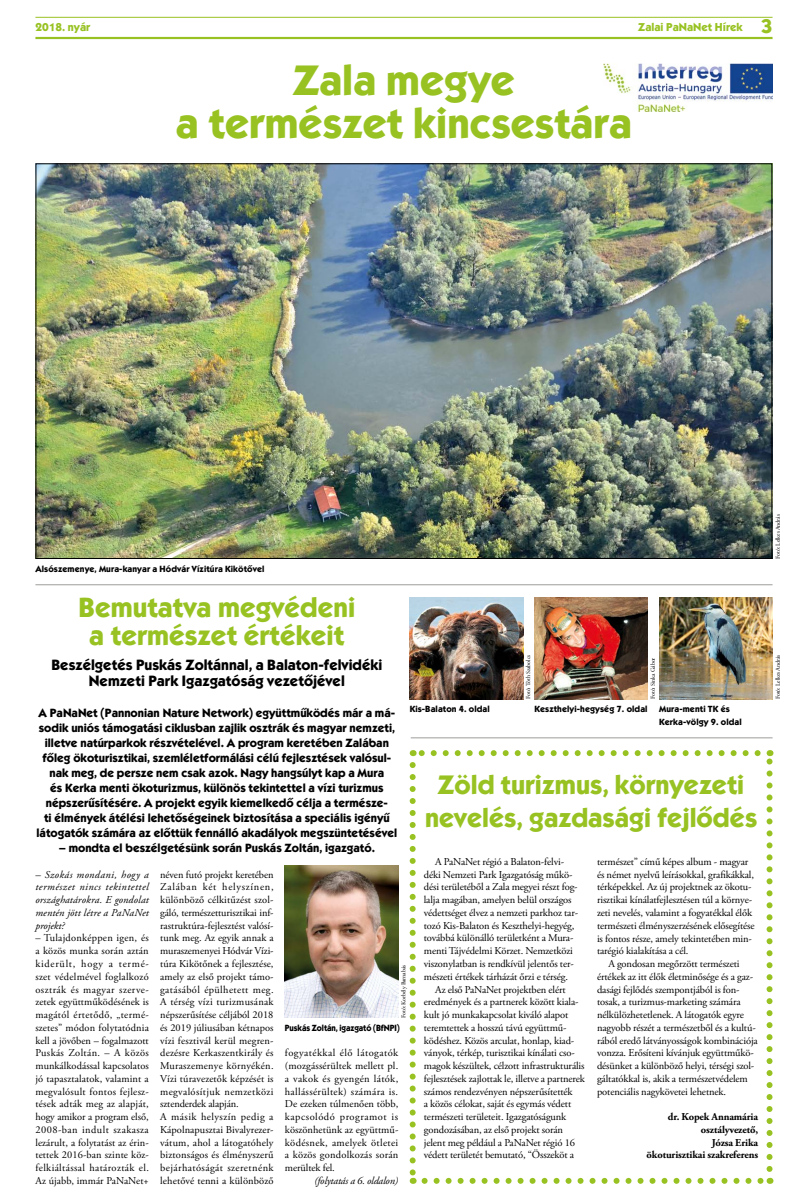
<style>
.page{position:relative;width:808px;height:1202px;background:#fff}
.page>*{position:absolute;margin:0;border:0;box-sizing:border-box;transform-origin:0 0}
.t1{font:43px/43px "Kabel Bold ITC";color:#98c222;text-align:center}
.t2{font:28px/28px "Kabel Bold ITC";color:#98c222;text-align:center}
.t3{font:27px/32.4px "Kabel Bold ITC";color:#98c222;text-align:center}
.t4{font:15px/16px "Kabel Bold ITC";color:#000;text-align:center}
.t5{font:12px/15px "Kabel Bold ITC";color:#000;text-align:center}
.t6{font:11.5px "Kabel Bold ITC";color:#98c222}
.t7{font:10.5px/12.8px "Adobe Garamond Pro";letter-spacing:-.01em;color:#000;text-align:justify}
.t8{font:10.5px/12.8px "Adobe Garamond Pro";letter-spacing:.01em;color:#000}
.t9{font:italic 10.5px/12.8px "Adobe Garamond Pro";letter-spacing:.01em;color:#000;text-align:justify}
.t10{font:700 10.5px/12.8px "Adobe Garamond Pro";letter-spacing:-.01em;color:#000;text-align:right}
.t11{font:italic 10.5px "Adobe Garamond Pro";letter-spacing:-.01em;color:#000}
.t12{font:9px/12.8px "Kabel Bold ITC";letter-spacing:.01em;color:#000}
.t13{font:9px "Kabel Bold ITC";letter-spacing:-.01em;color:#000;scale:.93 1}
.t14{font:6px "Adobe Garamond Pro";letter-spacing:-.01em;color:#000}
.s1{font-size:20px}
</style>
<div class="page">
<hr style="left:35px;top:37px;width:737px;height:2px;background:#98c222">
<hr style="left:35px;top:17px;width:737px;height:1px;background:#98c222">
<img style="left:38px;top:166px;width:732px;height:391px">
<img style="left:410px;top:597px;width:113px;height:102px">
<img style="left:534px;top:597px;width:114px;height:102px">
<img style="left:659px;top:597px;width:113px;height:102px">
<hr style="left:35px;top:584px;width:737px;height:1px;background:#9d9d9c">
<svg style="left:425px;top:1178px;width:338px;height:6px"></svg>
<svg style="left:410px;top:765px;width:6px;height:419px"></svg>
<svg style="left:766px;top:750px;width:6px;height:419px"></svg>
<svg style="left:413px;top:750px;width:345px;height:6px"></svg>
<hr style="left:411px;top:737px;width:361px;height:1px;background:#9d9d9c">
<img style="left:285px;top:865px;width:113px;height:153px">
<img style="left:604px;top:64px;width:169px;height:47px">
<p class="t6" style="left:35px;top:19px;width:56px">2018. nyár</p>
<p class="t6" style="left:638px;top:19px;width:136px">Zalai PaNaNet Hírek <span class="s1">3</span></p>
<h1 class="t1" style="left:176px;top:60px;width:457px">Zala megye<br>a természet kincsestára</h1>
<p class="t12" style="left:35px;top:562px;width:230px">Alsószemenye, Mura-kanyar a Hódvár Vízitúra Kikötővel</p>
<h2 class="t2" style="left:78px;top:594px;width:278px">Bemutatva megvédeni a természet értékeit</h2>
<p class="t14" style="left:774px;top:559px;width:46px;rotate:-90deg">Fotó: Lelkes András</p>
<h3 class="t4" style="left:51px;top:658px;width:332px">Beszélgetés Puskás Zoltánnal, a Balaton-felvidéki<br>Nemzeti Park Igazgatóság vezetőjével</h3>
<p class="t14" style="left:525px;top:699px;width:45px;rotate:-90deg">Fotó: Tóth Szabolcs</p>
<p class="t14" style="left:649px;top:699px;width:43px;rotate:-90deg">Fotó: Sinka Gábor</p>
<p class="t14" style="left:774px;top:699px;width:46px;rotate:-90deg">Fotó: Lelkes András</p>
<p class="t12" style="left:410px;top:703px;width:82px">Kis-Balaton 4. oldal</p>
<p class="t12" style="left:534px;top:703px;width:115px">Keszthelyi-hegység 7. oldal</p>
<p class="t12" style="left:659px;top:703px;width:84px">Mura-menti TK és<br>Kerka-völgy 9. oldal</p>
<p class="t5" style="left:37px;top:706px;width:362px">A PaNaNet (Pannonian Nature Network) együttműködés már a má&shy;sodik uniós támogatási ciklusban zajlik osztrák és magyar nemzeti, illetve natúrparkok részvételével. A program keretében Zalában főleg ökoturisztikai, szemléletformálási célú fejlesztések valósul&shy;nak meg, de persze nem csak azok. Nagy hangsúlyt kap a Mura<br>és Kerka menti ökoturizmus, különös tekintettel a vízi turizmus népszerűsítésére. A projekt egyik kiemelkedő célja a természe-<br>ti élmények átélési lehetőségeinek biztosítása a speciális igényű látogatók számára az előttük fennálló akadályok megszüntetésével</p>
<p class="t5" style="left:59px;top:841px;width:318px">– mondta el beszélgetésünk során Puskás Zoltán, igazgató.</p>
<h3 class="t3" style="left:425px;top:770px;width:334px">Zöld turizmus, környezeti nevelés, gazdasági fejlődés</h3>
<p class="t7" style="left:435px;top:855px;width:130px">A PaNaNet régió a Balaton-felvi-</p>
<p class="t7" style="left:424px;top:868px;width:150px">déki Nemzeti Park Igazgatóság műkö-</p>
<p class="t7" style="left:424px;top:881px;width:155px">dési területéből a Zala megyei részt fog-</p>
<p class="t7" style="left:424px;top:894px;width:149px">lalja magában, amelyen belül országos</p>
<p class="t7" style="left:424px;top:907px;width:156px">védettséget élvez a nemzeti parkhoz tar-</p>
<p class="t7" style="left:424px;top:919px;width:152px">tozó Kis-Balaton és Keszthelyi-hegyég,</p>
<p class="t7" style="left:424px;top:932px;width:151px">továbbá különálló területként a Mura-</p>
<p class="t7" style="left:424px;top:945px;width:151px">menti Tájvédelmi Körzet. Nemzetközi</p>
<p class="t7" style="left:424px;top:958px;width:151px">viszonylatban is rendkívül jelentős ter-</p>
<p class="t7" style="left:424px;top:970px;width:146px">mészeti értékek tárházát őrzi e térség.</p>
<p class="t7" style="left:435px;top:983px;width:132px">Az első PaNaNet projektben elért</p>
<p class="t7" style="left:424px;top:996px;width:156px">eredmények és a partnerek között kiala-</p>
<p class="t7" style="left:424px;top:1009px;width:146px">kult jó munkakapcsolat kiváló alapot</p>
<p class="t7" style="left:424px;top:1021px;width:144px">teremtettek a hosszú távú együttmű-</p>
<p class="t7" style="left:424px;top:1034px;width:152px">ködéshez. Közös arculat, honlap, kiad-</p>
<p class="t7" style="left:424px;top:1047px;width:152px">ványok, térkép, turisztikai kínálati cso-</p>
<p class="t7" style="left:424px;top:1060px;width:162px">magok készültek, célzott infrastrukturális</p>
<p class="t7" style="left:424px;top:1072px;width:163px">fejlesztések zajlottak le, illetve a partnerek</p>
<p class="t7" style="left:424px;top:1085px;width:150px">számos rendezvényen népszerűsítették</p>
<p class="t7" style="left:424px;top:1098px;width:149px">a közös célokat, saját és egymás védett</p>
<p class="t7" style="left:424px;top:1111px;width:144px">természeti területeit. Igazgatóságunk</p>
<p class="t7" style="left:424px;top:1123px;width:141px">gondozásában, az első projekt során</p>
<p class="t7" style="left:424px;top:1136px;width:153px">jelent meg például a PaNaNet régió 16</p>
<p class="t7" style="left:424px;top:1149px;width:152px">védett területét bemutató, “Összeköt a</p>
<p class="t7" style="left:597px;top:856px;width:159px;text-align:left">természet” című képes album - magyar és német nyelvű leírásokkal, grafikákkal, térképekkel. Az új projektnek az ökotu&shy;risztikai kínálatfejlesztésen túl a környe&shy;zeti nevelés, valamint a fogyatékkal élők természeti élményszerzésének elősegítése is fontos része, amely tekintetében min&shy;tarégió kialakítása a cél.</p>
<p class="t7" style="left:597px;top:958px;width:162px;text-align:left;text-indent:11px">A gondosan megőrzött természeti értékek az itt élők életminősége és a gaz&shy;dasági fejlődés szempontjából is fon&shy;tosak, a turizmus-marketing számára nélkülözhetetlenek. A látogatók egyre nagyobb részét a természetből és a kultú&shy;rából eredő látványosságok kombinációja vonzza. Erősíteni kívánjuk együttműkö&shy;désünket a különböző helyi, térségi szol&shy;gáltatókkal is, akik a természetvédelem potenciális nagykövetei lehetnek.</p>
<p class="t10" style="left:647px;top:1110px;width:113px">dr. Kopek Annamária osztályvezető,<br>Józsa Erika<br>ökoturisztikai szakreferens</p>
<p class="t9" style="left:35px;top:868px;width:115px">– Szokás mondani, hogy a természet nincs tekintettel országhatárokra. E gondolat mentén jött létre a PaNaNet projekt?</p>
<p class="t7" style="left:35px;top:932px;width:115px">– Tulajdonképpen igen, és a közös munka során aztán kiderült, hogy a termé&shy;szet védelmével foglalkozó osztrák és magyar szerve&shy;zetek együttműködésének is magától értetődő, „termé&shy;szetes” módon folytatódnia kell a jövőben – fogalmazott Puskás Zoltán. – A közös munkálkodással kapcsolatos jó tapasztalatok, valamint a megvalósult fontos fejlesz&shy;tések adták meg az alapját, hogy amikor a program első, 2008-ban indult szakasza lezárult, a folytatást az érin&shy;tettek 2016-ban szinte köz&shy;felkiáltással határozták el.<br>Az újabb, immár PaNaNet+</p>
<p class="t8" style="left:160px;top:868px;width:115px">néven futó projekt keretében<br>Zalában két helyszínen, különböző célkitűzést szol&shy;gáló, természetturisztikai inf&shy;rastruktúra-fejlesztést valósí&shy;tunk meg. Az egyik annak a muraszemenyei Hódvár Vízi&shy;túra Kikötőnek a fejlesztése, amely az első projekt támo&shy;gatásából épülhetett meg.<br>A térség vízi turizmusának népszerűsítése céljából 2018 és 2019 júliusában kétnapos vízi fesztivál kerül megren&shy;dezésre Kerkaszentkirály és<br>Muraszemenye környékén.<br>Vízi túravezetők képzését is megvalósítjuk nemzetközi sztenderdek alapján.<br>A másik helyszín pedig a<br>Kápolnapusztai Bivalyrezer&shy;vátum, ahol a látogatóhely biztonságos és élményszerű bejárhatóságát szeretnénk lehetővé tenni a különböző</p>
<p class="t14" style="left:400px;top:1018px;width:54px;rotate:-90deg">Fotó: Korbély Barnabás</p>
<p class="t13" style="left:285px;top:1022px;width:125px">Puskás Zoltán, igazgató (BfNPI)</p>
<p class="t7" style="left:285px;top:1047px;width:115px">fogyatékkal élő látogatók (mozgássérültek mellett pl. a vakok és gyengén látók, hallássérültek) számára is.<br>De ezeken túlmenően több, kapcsolódó programot is köszönhetünk az együttmű&shy;ködésnek, amelyek ötletei a közös gondolkozás során merültek fel.</p>
<p class="t11" style="left:314px;top:1174px;width:85px">(folytatás a 6. oldalon)</p>
</div>
